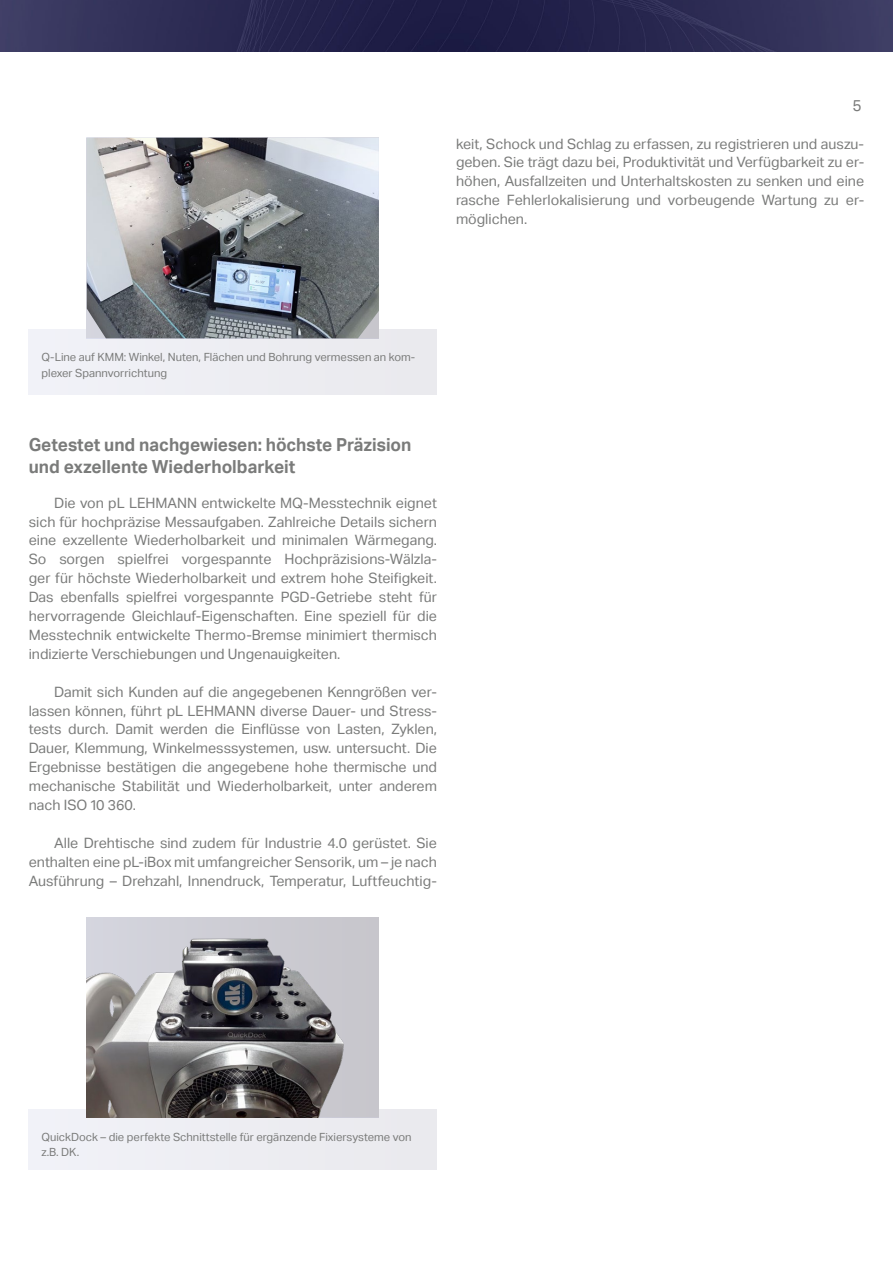
<style>
.page{position:relative;width:893px;height:1263px;background:#fff}
.page>*{position:absolute;margin:0;border:0;box-sizing:border-box;transform-origin:0 0}
.t1{font:700 18px/21.8px "Aktiv Grotesk Trial";color:#7a7b7a;scale:.96 1}
.t2{font:15.75px "Aktiv Grotesk Trial";color:#7a7b7a}
.t3{font:14.25px/18.9px "Aktiv Grotesk Trial";color:#7a7b7a;text-align:justify}
.t4{font:11.25px/15.8px "Aktiv Grotesk Trial";color:#7a7b7a}
</style>
<div class="page">
<img style="left:0;top:0;width:893px;height:51px">
<div style="left:29px;top:330px;width:408px;height:64px;background:#ededf2"></div>
<img style="left:87px;top:138px;width:292px;height:200px">
<div style="left:29px;top:1109px;width:408px;height:60px;background:#ededf2"></div>
<div style="left:87px;top:917px;width:292px;height:201px;background:linear-gradient(to right,#d4d5de,#c7c5cb)"></div>
<img style="left:87px;top:935px;width:258px;height:183px">
<p class="t2" style="left:852px;top:96px;width:11px">5</p>
<p class="t3" style="left:456px;top:134px;width:410px">keit, Schock und Schlag zu erfassen, zu registrieren und auszu&shy;geben. Sie trägt dazu bei, Produktivität und Verfügbarkeit zu er&shy;höhen, Ausfallzeiten und Unterhaltskosten zu senken und eine rasche Fehlerlokalisierung und vorbeugende Wartung zu er&shy;möglichen.</p>
<p class="t4" style="left:42px;top:349px;width:375px">Q-Line auf KMM: Winkel, Nuten, Flächen und Bohrung vermessen an kom&shy;plexer Spannvorrichtung</p>
<p class="t1" style="left:29px;top:434px;width:400px">Getestet und nachgewiesen: höchste Präzision und exzellente Wiederholbarkeit</p>
<p class="t3" style="left:29px;top:493px;width:410px;text-indent:26px">Die von pL LEHMANN entwickelte MQ-Messtechnik eignet sich für hochpräzise Messaufgaben. Zahlreiche Details sichern eine exzellente Wiederholbarkeit und minimalen Wärmegang.<br>So sorgen spielfrei vorgespannte Hochpräzisions-Wälzla&shy;ger für höchste Wiederholbarkeit und extrem hohe Steifigkeit.<br>Das ebenfalls spielfrei vorgespannte PGD-Getriebe steht für hervorragende Gleichlauf-Eigenschaften. Eine speziell für die Messtechnik entwickelte Thermo-Bremse minimiert thermisch indizierte Verschiebungen und Ungenauigkeiten.</p>
<p class="t3" style="left:29px;top:682px;width:410px;text-indent:26px">Damit sich Kunden auf die angegebenen Kenngrößen ver&shy;lassen können, führt pL LEHMANN diverse Dauer- und Stress&shy;tests durch. Damit werden die Einflüsse von Lasten, Zyklen, Dauer, Klemmung, Winkelmesssystemen, usw. untersucht. Die Ergebnisse bestätigen die angegebene hohe thermische und mechanische Stabilität und Wiederholbarkeit, unter anderem nach ISO 10 360.</p>
<p class="t3" style="left:29px;top:833px;width:410px;text-indent:26px">Alle Drehtische sind zudem für Industrie 4.0 gerüstet. Sie enthalten eine pL-iBox mit umfangreicher Sensorik, um – je nach Ausführung – Drehzahl, Innendruck, Temperatur, Luftfeuchtig-</p>
<p class="t4" style="left:42px;top:1129px;width:372px">QuickDock – die perfekte Schnittstelle für ergänzende Fixiersysteme von z.B. DK.</p>
</div>
